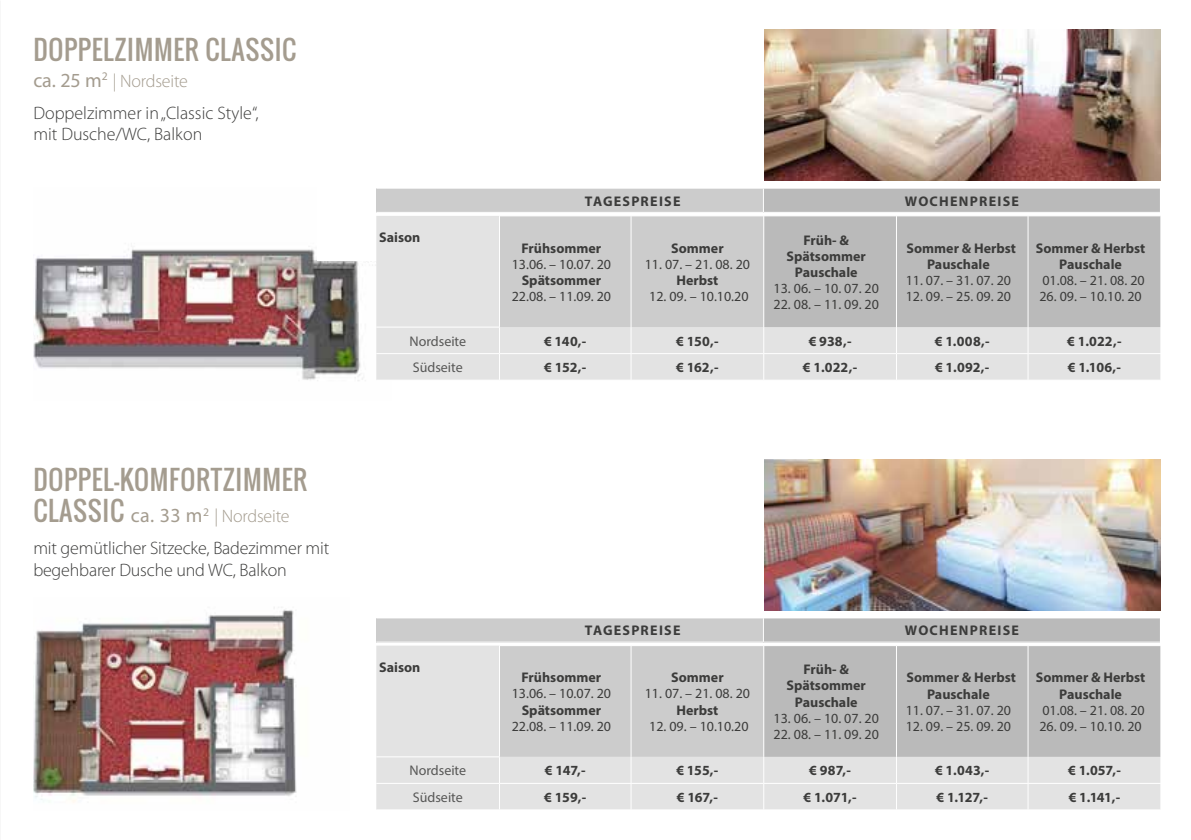
<style>
.page{position:relative;width:1191px;height:840px;background:#fff}
.page>*{position:absolute;margin:0;border:0;box-sizing:border-box;transform-origin:0 0}
.t1{font:26px "Oswald";letter-spacing:.025em;color:#a49c8f}
.t2{font:300 18px/21.6px "Myriad Pro";letter-spacing:-.01em;color:#3c3c3b}
.t3{font:300 18px "Myriad Pro";letter-spacing:-.01em;color:#a49c8f}
.t4{font:700 14px/16px "Myriad Pro";color:#3c3c3b;text-align:center}
.t5{font:14px "Myriad Pro";color:#3c3c3b}
.t6{font:14px "Myriad Pro";color:#575756}
.t7{font:700 14px "Myriad Pro";letter-spacing:.09em;color:#3c3c3b}
.t8{font:700 14px "Myriad Pro";letter-spacing:.085em;color:#3c3c3b}
.s1{font-weight:400;font-size:20px}
.s2{font-family:"Oswald";font-weight:400;font-size:26px}
</style>
<div class="page">
<img style="left:764px;top:459px;width:396px;height:151px">
<img style="left:33px;top:607px;width:264px;height:196px">
<img style="left:764px;top:30px;width:396px;height:150px">
<img style="left:33px;top:249px;width:343px;height:132px">
<div style="left:317px;top:186px;width:83px;height:75px;background:#fff"></div>
<div style="left:376px;top:216px;width:784px;height:163px;background:#e3e3e3"></div>
<div style="left:764px;top:216px;width:396px;height:111px;background:#bababa"></div>
<hr style="left:896px;top:216px;width:1px;height:111px;background:#fff">
<hr style="left:1027px;top:216px;width:1px;height:111px;background:#fff">
<svg style="left:896px;top:327px;width:1px;height:52px"></svg>
<svg style="left:1027px;top:327px;width:1px;height:52px"></svg>
<svg style="left:1160px;top:327px;width:1px;height:52px"></svg>
<hr style="left:376px;top:353px;width:123px;height:1px;background:#fff">
<hr style="left:763px;top:353px;width:133px;height:1px;background:#fff">
<hr style="left:896px;top:353px;width:132px;height:1px;background:#fff">
<hr style="left:1028px;top:353px;width:133px;height:1px;background:#fff">
<hr style="left:376px;top:326px;width:124px;height:1px;background:#fff">
<div style="left:376px;top:188px;width:387px;height:24px;background:#ccc"></div>
<div style="left:763px;top:188px;width:397px;height:24px;background:#bababa"></div>
<hr style="left:763px;top:188px;width:397px;height:1px;background:#fff">
<hr style="left:376px;top:188px;width:387px;height:1px;background:#fff">
<svg style="left:499px;top:188px;width:265px;height:191px;background:#d3d3d3"></svg>
<hr style="left:376px;top:212px;width:387px;height:1px;background:#fff">
<div style="left:376px;top:645px;width:784px;height:164px;background:#e3e3e3"></div>
<div style="left:764px;top:646px;width:396px;height:110px;background:#bababa"></div>
<hr style="left:763px;top:645px;width:133px;height:1px;background:#fff">
<hr style="left:896px;top:645px;width:132px;height:1px;background:#fff">
<hr style="left:1028px;top:645px;width:133px;height:1px;background:#fff">
<hr style="left:896px;top:645px;width:1px;height:111px;background:#fff">
<hr style="left:1027px;top:645px;width:1px;height:111px;background:#fff">
<svg style="left:896px;top:756px;width:1px;height:53px"></svg>
<svg style="left:1027px;top:756px;width:1px;height:53px"></svg>
<svg style="left:1160px;top:756px;width:1px;height:53px"></svg>
<hr style="left:376px;top:782px;width:123px;height:1px;background:#fff">
<hr style="left:763px;top:782px;width:133px;height:1px;background:#fff">
<hr style="left:896px;top:782px;width:132px;height:1px;background:#fff">
<hr style="left:1028px;top:782px;width:133px;height:1px;background:#fff">
<hr style="left:376px;top:756px;width:124px;height:1px;background:#fff">
<div style="left:376px;top:617px;width:387px;height:24px;background:#ccc"></div>
<div style="left:763px;top:617px;width:397px;height:24px;background:#bababa"></div>
<hr style="left:763px;top:617px;width:397px;height:1px;background:#fff">
<hr style="left:376px;top:617px;width:387px;height:1px;background:#fff">
<svg style="left:499px;top:618px;width:265px;height:191px;background:#d3d3d3"></svg>
<hr style="left:376px;top:641px;width:387px;height:1px;background:#fff">
<h1 class="t1" style="left:33px;top:30px;width:264px">DOPPELZIMMER CLASSIC</h1>
<p class="t3" style="left:33px;top:70px;width:156px"><span class="s1">ca. 25 m</span><sup>2</sup> | Nordseite</p>
<p class="t2" style="left:33px;top:102px;width:227px">Doppelzimmer in „Classic Style“, mit Dusche/WC, Balkon</p>
<h1 class="t1" style="left:33px;top:460px;width:275px">DOPPEL-KOMFORTZIMMER</h1>
<p class="t3" style="left:33px;top:505px;width:258px"><span class="s2">CLASSIC</span> <span class="s1">ca. 33 m</span><sup>2</sup> | Nordseite</p>
<p class="t2" style="left:33px;top:537px;width:297px">mit gemütlicher Sitzecke, Badezimmer mit begehbarer Dusche und WC, Balkon</p>
<p class="t4" style="left:379px;top:229px;width:43px">Saison</p>
<p class="t8" style="left:585px;top:191px;width:97px">TAGESPREISE</p>
<p class="t7" style="left:905px;top:191px;width:116px">WOCHENPREISE</p>
<p class="t4" style="left:521px;top:239px;width:81px">Frühsommer</p>
<p class="t5" style="left:512px;top:255px;width:101px">13.06. – 10.07. 20</p>
<p class="t4" style="left:522px;top:271px;width:81px">Spätsommer</p>
<p class="t5" style="left:512px;top:287px;width:101px">22.08. – 11.09. 20</p>
<p class="t4" style="left:671px;top:239px;width:54px">Sommer</p>
<p class="t5" style="left:645px;top:255px;width:107px">11. 07. – 21. 08. 20</p>
<p class="t4" style="left:676px;top:271px;width:43px">Herbst</p>
<p class="t5" style="left:649px;top:287px;width:101px">12. 09. – 10.10.20</p>
<p class="t4" style="left:786px;top:231px;width:81px">Früh- &amp;<br>Spätsommer<br>Pauschale</p>
<p class="t5" style="left:773px;top:279px;width:107px">13. 06. – 10. 07. 20</p>
<p class="t5" style="left:773px;top:295px;width:107px">22. 08. – 11. 09. 20</p>
<p class="t4" style="left:906px;top:239px;width:111px">Sommer &amp; Herbst<br>Pauschale</p>
<p class="t5" style="left:905px;top:271px;width:107px">11. 07. – 31. 07. 20</p>
<p class="t5" style="left:905px;top:287px;width:107px">12. 09. – 25. 09. 20</p>
<p class="t4" style="left:1035px;top:239px;width:111px">Sommer &amp; Herbst<br>Pauschale</p>
<p class="t5" style="left:1042px;top:271px;width:104px">01.08. – 21. 08. 20</p>
<p class="t5" style="left:1039px;top:287px;width:104px">26. 09. – 10.10. 20</p>
<p class="t6" style="left:409px;top:332px;width:58px">Nordseite</p>
<p class="t4" style="left:544px;top:332px;width:44px">€ 140,-</p>
<p class="t4" style="left:676px;top:332px;width:44px">€ 150,-</p>
<p class="t4" style="left:808px;top:332px;width:44px">€ 938,-</p>
<p class="t4" style="left:935px;top:332px;width:56px">€ 1.008,-</p>
<p class="t4" style="left:1067px;top:332px;width:56px">€ 1.022,-</p>
<p class="t6" style="left:413px;top:358px;width:51px">Südseite</p>
<p class="t4" style="left:544px;top:359px;width:44px">€ 152,-</p>
<p class="t4" style="left:676px;top:359px;width:44px">€ 162,-</p>
<p class="t4" style="left:803px;top:359px;width:56px">€ 1.022,-</p>
<p class="t4" style="left:935px;top:359px;width:56px">€ 1.092,-</p>
<p class="t4" style="left:1067px;top:359px;width:55px">€ 1.106,-</p>
<p class="t4" style="left:379px;top:658px;width:43px">Saison</p>
<p class="t8" style="left:585px;top:621px;width:97px">TAGESPREISE</p>
<p class="t7" style="left:905px;top:621px;width:116px">WOCHENPREISE</p>
<p class="t4" style="left:521px;top:669px;width:81px">Frühsommer</p>
<p class="t5" style="left:512px;top:684px;width:101px">13.06. – 10.07. 20</p>
<p class="t4" style="left:522px;top:701px;width:81px">Spätsommer</p>
<p class="t5" style="left:512px;top:716px;width:101px">22.08. – 11.09. 20</p>
<p class="t4" style="left:671px;top:669px;width:54px">Sommer</p>
<p class="t5" style="left:645px;top:684px;width:107px">11. 07. – 21. 08. 20</p>
<p class="t4" style="left:676px;top:701px;width:43px">Herbst</p>
<p class="t5" style="left:649px;top:716px;width:101px">12. 09. – 10.10.20</p>
<p class="t4" style="left:786px;top:661px;width:81px">Früh- &amp;<br>Spätsommer<br>Pauschale</p>
<p class="t5" style="left:773px;top:708px;width:107px">13. 06. – 10. 07. 20</p>
<p class="t5" style="left:773px;top:724px;width:107px">22. 08. – 11. 09. 20</p>
<p class="t4" style="left:906px;top:669px;width:111px">Sommer &amp; Herbst<br>Pauschale</p>
<p class="t5" style="left:905px;top:700px;width:107px">11. 07. – 31. 07. 20</p>
<p class="t5" style="left:905px;top:716px;width:107px">12. 09. – 25. 09. 20</p>
<p class="t4" style="left:1035px;top:669px;width:111px">Sommer &amp; Herbst<br>Pauschale</p>
<p class="t5" style="left:1042px;top:700px;width:104px">01.08. – 21. 08. 20</p>
<p class="t5" style="left:1039px;top:716px;width:104px">26. 09. – 10.10. 20</p>
<p class="t6" style="left:409px;top:761px;width:58px">Nordseite</p>
<p class="t4" style="left:545px;top:761px;width:42px">€ 147,-</p>
<p class="t4" style="left:676px;top:761px;width:44px">€ 155,-</p>
<p class="t4" style="left:809px;top:761px;width:43px">€ 987,-</p>
<p class="t4" style="left:935px;top:761px;width:56px">€ 1.043,-</p>
<p class="t4" style="left:1068px;top:761px;width:54px">€ 1.057,-</p>
<p class="t6" style="left:413px;top:788px;width:51px">Südseite</p>
<p class="t4" style="left:544px;top:788px;width:43px">€ 159,-</p>
<p class="t4" style="left:677px;top:788px;width:42px">€ 167,-</p>
<p class="t4" style="left:803px;top:788px;width:55px">€ 1.071,-</p>
<p class="t4" style="left:936px;top:788px;width:53px">€ 1.127,-</p>
<p class="t4" style="left:1068px;top:788px;width:53px">€ 1.141,-</p>
</div>
